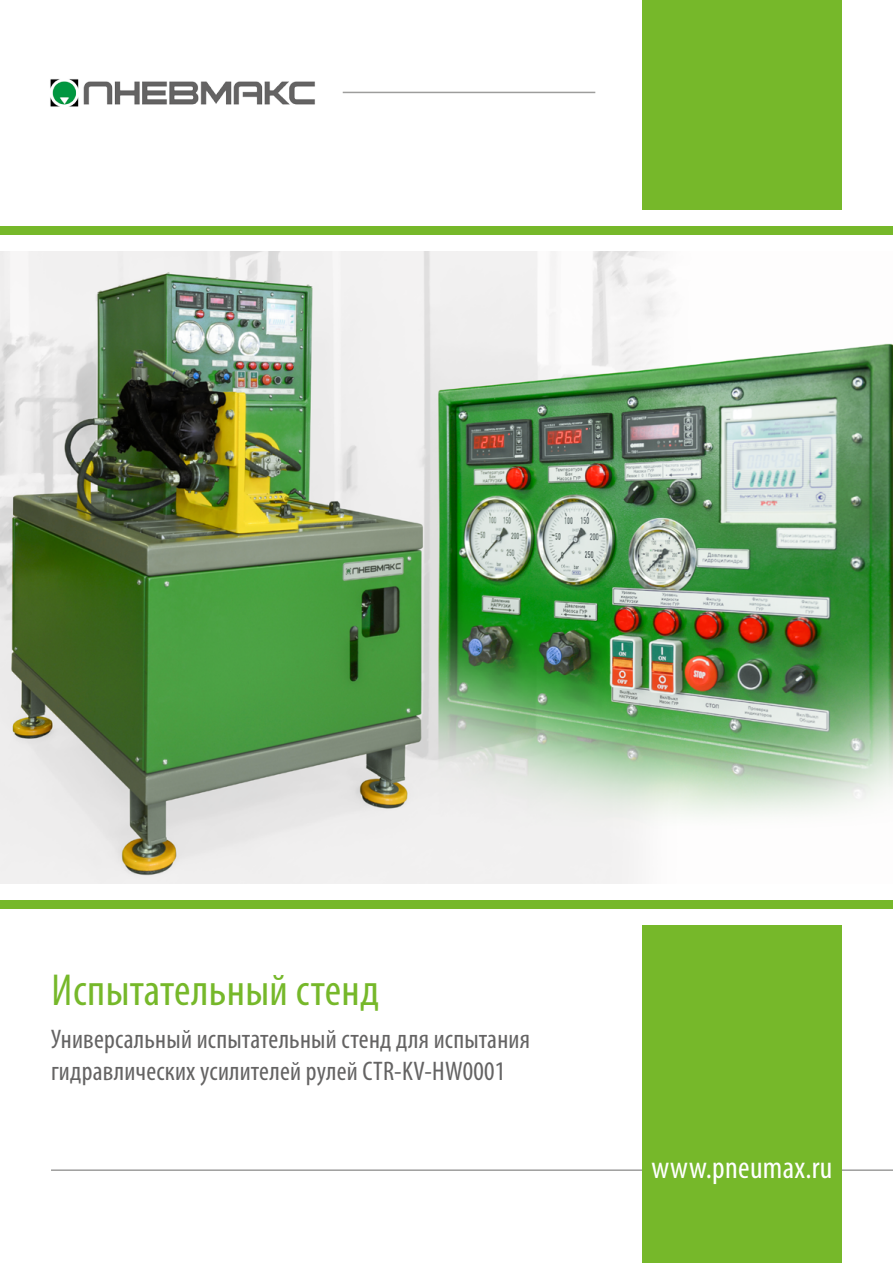
<style>
.page{position:relative;width:893px;height:1263px;background:#fff}
.page>*{position:absolute;margin:0;border:0;box-sizing:border-box;transform-origin:0 0}
.t1{font:condensed 45px "Myriad Pro";letter-spacing:.01em;color:#76b82a}
.t2{font:condensed 31.5px "Myriad Pro";letter-spacing:.01em;color:#fff}
.t3{font:condensed 27px/32.4px "Myriad Pro";letter-spacing:.01em;color:#646363}
</style>
<div class="page">
<img style="left:50px;top:79px;width:293px;height:28px">
<hr style="left:343px;top:92px;width:252px;height:1px;background:#9d9d9c">
<hr style="left:51px;top:1169px;width:842px;height:2px;background:#9d9d9c">
<div style="left:0;top:226px;width:893px;height:9px;background:#76b82a"></div>
<div style="left:0;top:900px;width:893px;height:9px;background:#76b82a"></div>
<div style="left:642px;top:926px;width:200px;height:337px;background:#76b82a"></div>
<div style="left:642px;top:0;width:200px;height:209px;background:#76b82a"></div>
<img style="left:0;top:252px;width:893px;height:631px">
<h1 class="t1" style="left:51px;top:963px;width:329px">Испытательный стенд</h1>
<p class="t3" style="left:51px;top:1022px;width:481px">Универсальный испытательный стенд для испытания гидравлических усилителей рулей CTR-KV-HW0001</p>
<p class="t2" style="left:651px;top:1148px;width:182px">www.pneumax.ru</p>
</div>
